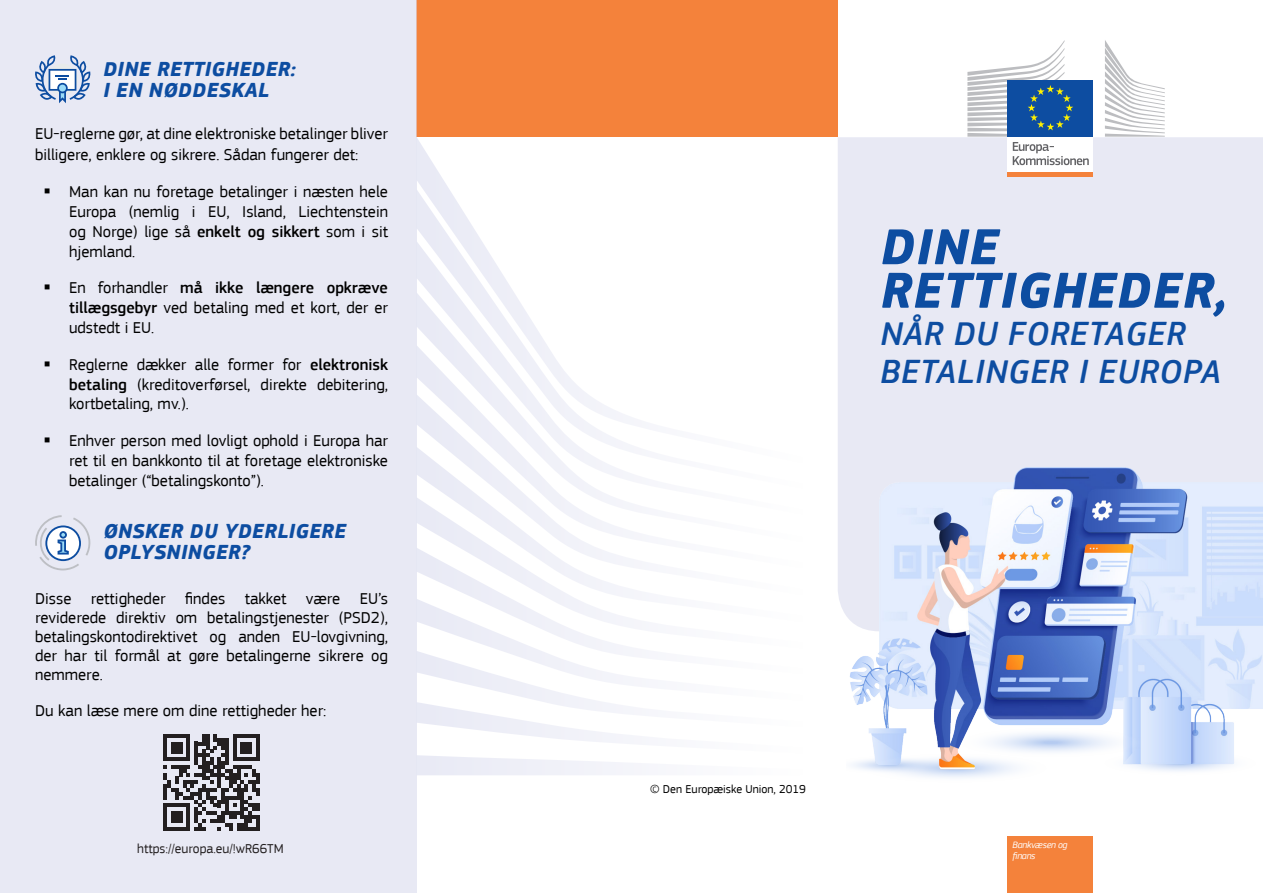
<style>
.page{position:relative;width:1263px;height:893px;background:#fff}
.page>*{position:absolute;margin:0;border:0;box-sizing:border-box;transform-origin:0 0}
.t1{font:italic 700 52.5px/43.5px "EC Square Sans Pro";letter-spacing:.02em;color:#0d4da1}
.t2{font:italic 500 34.5px/37.5px "EC Square Sans Pro";letter-spacing:.02em;color:#0d4da1}
.t3{font:italic 700 21px/21px "EC Square Sans Pro";letter-spacing:.02em;color:#0d4da1}
.t4{font:16.5px/19.8px "EC Square Sans Pro";color:#000;text-align:justify}
.t5{font:13.5px "EC Square Sans Pro";color:#231f20}
.t6{font:12px "EC Square Sans Pro";color:#000}
.t7{font:italic 9.75px/11.7px "EC Square Sans Pro";letter-spacing:-.03em;color:#fff}
.s1{font-weight:500}
</style>
<div class="page">
<div style="left:417px;top:0;width:421px;height:137px;background:#f4823b"></div>
<svg style="left:417px;top:138px;width:32px;height:51px"></svg>
<svg style="left:452px;top:543px;width:144px;height:5px"></svg>
<svg style="left:417px;top:548px;width:217px;height:51px"></svg>
<svg style="left:417px;top:599px;width:217px;height:176px"></svg>
<svg style="left:417px;top:189px;width:65px;height:52px;fill:#ebecf6"></svg>
<svg style="left:417px;top:241px;width:97px;height:52px;fill:#ecedf7"></svg>
<svg style="left:417px;top:293px;width:217px;height:250px"></svg>
<div style="left:838px;top:137px;width:425px;height:479px;background:#e8e9f4"></div>
<div style="left:1008px;top:836px;width:85px;height:57px;background:#f4823b"></div>
<img style="left:847px;top:467px;width:416px;height:311px">
<div style="left:0;top:0;width:417px;height:893px;background:#e8e9f4"></div>
<div style="left:1008px;top:135px;width:85px;height:38px;background:#fff"></div>
<div style="left:1008px;top:80px;width:85px;height:57px;background:#0d4da1"></div>
<hr style="left:1008px;top:172px;width:85px;height:4px;background:#f4823b">
<svg style="left:1105px;top:40px;width:60px;height:97px"></svg>
<svg style="left:967px;top:40px;width:122px;height:125px"></svg>
<svg style="left:163px;top:734px;width:97px;height:97px"></svg>
<svg style="left:35px;top:55px;width:56px;height:48px"></svg>
<svg style="left:35px;top:515px;width:56px;height:55px"></svg>
<p class="t3" style="left:103px;top:60px;width:194px">DINE RETTIGHEDER:<br>I EN NØDDESKAL</p>
<p class="t4" style="left:35px;top:123px;width:354px;line-height:21px">EU-reglerne gør, at dine elektroniske betalinger bliver billigere, enklere og sikrere. Sådan fungerer det:</p>
<p class="t4" style="left:69px;top:182px;width:320px">Man kan nu foretage betalinger i næsten hele Europa (nemlig i EU, Island, Liechtenstein og Norge) lige så <span class="s1">enkelt og sikkert</span> som i sit hjemland.</p>
<p class="t4" style="left:69px;top:278px;width:320px">En forhandler <span class="s1">må ikke længere opkræve tillægsgebyr</span> ved betaling med et kort, der er udstedt i EU.</p>
<p class="t4" style="left:69px;top:354px;width:320px">Reglerne dækker alle former for <span class="s1">elektronisk betaling</span> (kreditoverførsel, direkte debitering, kortbetaling, mv.).</p>
<p class="t4" style="left:69px;top:431px;width:320px">Enhver person med lovligt ophold i Europa har ret til en bankkonto til at foretage elektroniske betalinger (“betalingskonto”).</p>
<p class="t3" style="left:103px;top:522px;width:244px">ØNSKER DU YDERLIGERE<br>OPLYSNINGER?</p>
<p class="t4" style="left:35px;top:589px;width:354px;line-height:19px">Disse rettigheder findes takket være EU’s reviderede direktiv om betalingstjenester (PSD2), betalingskontodirektivet og anden EU-lovgivning, der har til formål at gøre betalingerne sikrere og nemmere.</p>
<p class="t4" style="left:35px;top:700px;width:293px">Du kan læse mere om dine rettigheder her:</p>
<p class="t5" style="left:137px;top:841px;width:148px">https://europa.eu/!wR66TM</p>
<p class="t1" style="left:881px;top:227px;width:349px">DINE<br>RETTIGHEDER,</p>
<p class="t2" style="left:881px;top:316px;width:342px">NÅR DU FORETAGER<br>BETALINGER I EUROPA</p>
<p class="t6" style="left:650px;top:782px;width:157px">© Den Europæiske Union, 2019</p>
<p class="t7" style="left:1012px;top:838px;width:56px">Bankvæsen og finans</p>
</div>
